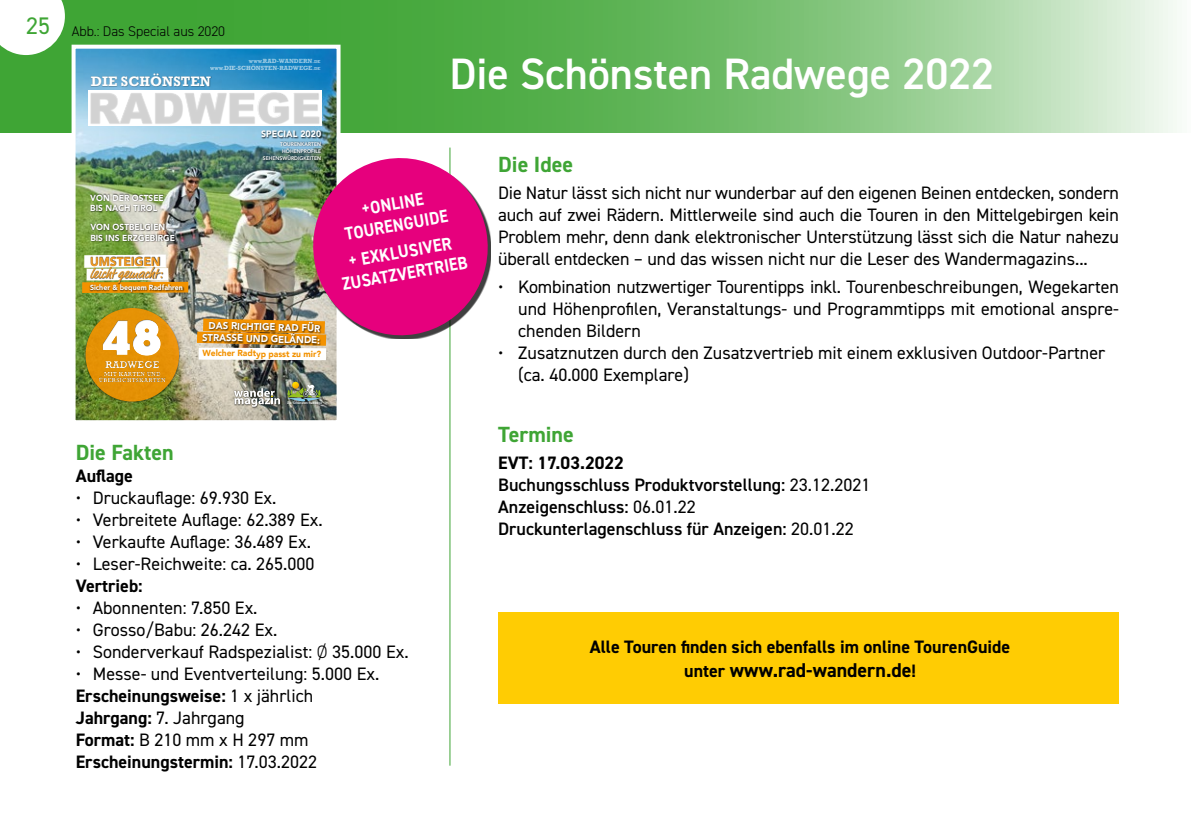
<style>
.page{position:relative;width:1191px;height:840px;background:#fff}
.page>*{position:absolute;margin:0;border:0;box-sizing:border-box;transform-origin:0 0}
.t1{font:51.6px "Phosphate Solid";color:#fff;scale:1.1 1}
.t2{font:600 44px "DIN2014";color:#fff}
.t3{font:700 22px "DIN2014";color:#3fa535}
.t4{font:700 20px "DIN2014";color:#000}
.t5{font:18px/22px "DIN2014";color:#000}
.t6{font:600 18px/22px "DIN2014";color:#000}
.t7{font:700 18px "DIN2014";color:#000}
.t8{font:700 18px/21.6px "DIN2014";color:#fff;text-align:center;scale:.9 1}
.t9{font:14.2px "Market Pro";color:#f59e24;scale:.95 1}
.t10{font:700 14.2px "Rockwell";color:#fff}
.t11{font:300 14px "DIN2014";color:#000}
.t12{font:900 12.4px "Avenir";color:#f59e24;scale:.95 1}
.t13{font:700 10.2px "Rockwell";color:#fff}
.t14{font:900 10px/11.8px "Avenir";color:#fff;text-align:right;scale:.95 1}
.t15{font:900 9.2px "Avenir";letter-spacing:.01em;color:#fff;scale:.95 1}
.t16{font:900 8.8px/10.6px "Avenir";color:#fff;scale:.95 1}
.t17{font:900 8.8px "Avenir";color:#f39200;scale:.95 1}
.t18{font:900 7.4px "Avenir";color:#fff;scale:.95 1}
.t19{font:700 6.2px/7.4px "Rockwell";color:#fff;text-align:right}
.t20{font:800 5.2px/7px "Avenir";color:#fff;text-align:right;scale:.95 1}
.t21{font:600 3.4px "DIN2014";color:#fff}
.s1{font-weight:400;font-size:24px;color:#3fa535}
.s2{font-size:4.4px}
.s3{font-weight:300}
.s4{font-weight:700}
.s5{font-weight:400}
.s6{font-size:18px}
</style>
<div class="page">
<svg style="left:0;top:0;width:1177px;height:132px;background:#78bf71"></svg>
<svg style="left:0;top:0;width:65px;height:55px"></svg>
<hr style="left:449px;top:147px;width:1px;height:618px;background:#3fa535">
<img style="left:70px;top:43px;width:272px;height:378px">
<div style="left:498px;top:611px;width:621px;height:92px;background:#ffcc03"></div>
<img style="left:197px;top:151px;width:294px;height:194px">
<p class="t11" style="left:26px;top:23px;width:201px"><span class="s1">25</span> Abb.: Das Special aus 2020</p>
<p class="t19" style="left:210px;top:57px;width:112px"><span class="s2">WWW.</span>RAD-WANDERN<span class="s2">.DE<br>WWW.</span>DIE-SCHÖNSTEN-RADWEGE<span class="s2">.DE</span></p>
<p class="t10" style="left:91px;top:72px;width:122px">DIE SCHÖNSTEN</p>
<p class="t16" style="left:90px;top:192px;width:79px">VON DER OSTSEE<br>BIS NACH TIROL</p>
<p class="t16" style="left:90px;top:222px;width:91px">VON OSTBELGIEN<br>BIS INS ERZGEBIRGE</p>
<p class="t12" style="left:90px;top:253px;width:75px">UMSTEIGEN</p>
<p class="t9" style="left:90px;top:264px;width:77px">leicht gemacht:</p>
<p class="t18" style="left:90px;top:282px;width:99px">Sicher &amp; bequem Radfahren</p>
<p class="t15" style="left:261px;top:128px;width:65px">SPECIAL 2020</p>
<p class="t20" style="left:263px;top:140px;width:63px">TOURENKARTEN<br>HÖHENPROFILE<br>SEHENSWÜRDIGKEITEN</p>
<h1 class="t1" style="left:103px;top:306px;width:55px">48</h1>
<p class="t13" style="left:105px;top:358px;width:56px">RADWEGE</p>
<p class="t19" style="left:99px;top:370px;width:68px;line-height:6.2px;text-align:center">MIT KARTEN UND<br>ÜBERSICHTSKARTEN</p>
<p class="t14" style="left:202px;top:320px;width:126px;rotate:1deg">DAS RICHTIGE RAD FÜR<br>STRASSE UND GELÄNDE:</p>
<p class="t17" style="left:203px;top:346px;width:126px;rotate:1deg">Welcher Radtyp passt zu mir?</p>
<p class="t21" style="left:287px;top:400px;width:36px">Die Schönsten Radwege</p>
<h2 class="t2" style="left:449px;top:45px;width:546px">Die Schönsten Radwege 2022</h2>
<p class="t8" style="left:339px;top:202px;width:117px;rotate:-10deg">+ONLINE<br>TOURENGUIDE</p>
<p class="t8" style="left:337px;top:252px;width:143px;rotate:-10deg">+ EXKLUSIVER<br>ZUSATZVERTRIEB</p>
<p class="t3" style="left:498px;top:149px;width:76px">Die Idee</p>
<p class="t5" style="left:498px;top:181px;width:622px;text-align:justify">Die Natur lässt sich nicht nur wunderbar auf den eigenen Beinen entdecken, sondern auch auf zwei Rädern. Mittlerweile sind auch die Touren in den Mittelgebirgen kein Problem mehr, denn dank elektronischer Unterstützung lässt sich die Natur nahezu überall entdecken – und das wissen nicht nur die Leser des Wandermagazins...</p>
<p class="t5" style="left:518px;top:275px;width:602px;text-align:justify;text-indent:-20px">• Kombination nutzwertiger Tourentipps inkl. Tourenbeschreibungen, Wegekarten und Höhenprofilen, Veranstaltungs- und Programmtipps mit emotional anspre&shy;chenden Bildern</p>
<p class="t5" style="left:518px;top:341px;width:588px;text-indent:-20px">• Zusatznutzen durch den Zusatzvertrieb mit einem exklusiven Outdoor-Partner (ca. 40.000 Exemplare)</p>
<p class="t3" style="left:76px;top:437px;width:99px">Die Fakten</p>
<p class="t7" style="left:76px;top:463px;width:59px">Auflage</p>
<p class="t5" style="left:76px;top:486px;width:202px">• Druckauflage: 69.93 0 Ex.</p>
<p class="t5" style="left:76px;top:508px;width:248px">• Verbreitete Auflage: 62.3 89 Ex.</p>
<p class="t5" style="left:76px;top:530px;width:237px">• Verkaufte Auflage: 3 6.489 Ex.</p>
<p class="t5" style="left:76px;top:552px;width:240px">• Leser-Reichweite: ca. 265.000</p>
<p class="t7" style="left:76px;top:573px;width:68px">Vertrieb:</p>
<p class="t5" style="left:76px;top:595px;width:183px">• Abonnenten: 7.850 Ex.</p>
<p class="t5" style="left:76px;top:617px;width:203px">• Grosso/Babu: 26.242 Ex.</p>
<p class="t5" style="left:76px;top:639px;width:334px">• Sonderverkauf Radspezialist: <span class="s3">Ø</span> 3 5.000 Ex.</p>
<p class="t5" style="left:76px;top:661px;width:305px">• Messe- und Eventverteilung: 5.000 Ex.<br><span class="s4">Erscheinungsweise:</span> 1 x jährlich<br><span class="s4">Jahrgang:</span> 7. Jahrgang<br><span class="s4">Format:</span> B 210 mm x H 297 mm<br><span class="s4">Erscheinungstermin:</span> 17.03 .2022</p>
<p class="t3" style="left:498px;top:419px;width:77px">Termine</p>
<p class="t6" style="left:498px;top:451px;width:374px"><span class="s4">EVT: 17.03.2022<br></span>Buchungsschluss Produktvorstellung: <span class="s5">23 .12.2021<br></span>Anzeigenschluss: <span class="s5">06.01.22<br></span>Druckunterlagenschluss für Anzeigen: <span class="s5">20.01.22</span></p>
<p class="t7" style="left:590px;top:634px;width:422px">Alle Touren finden sich ebenfalls im online TourenGuide</p>
<p class="t4" style="left:684px;top:656px;width:233px"><span class="s6">unter</span> www.rad-wandern.de<span class="s6">!</span></p>
</div>
